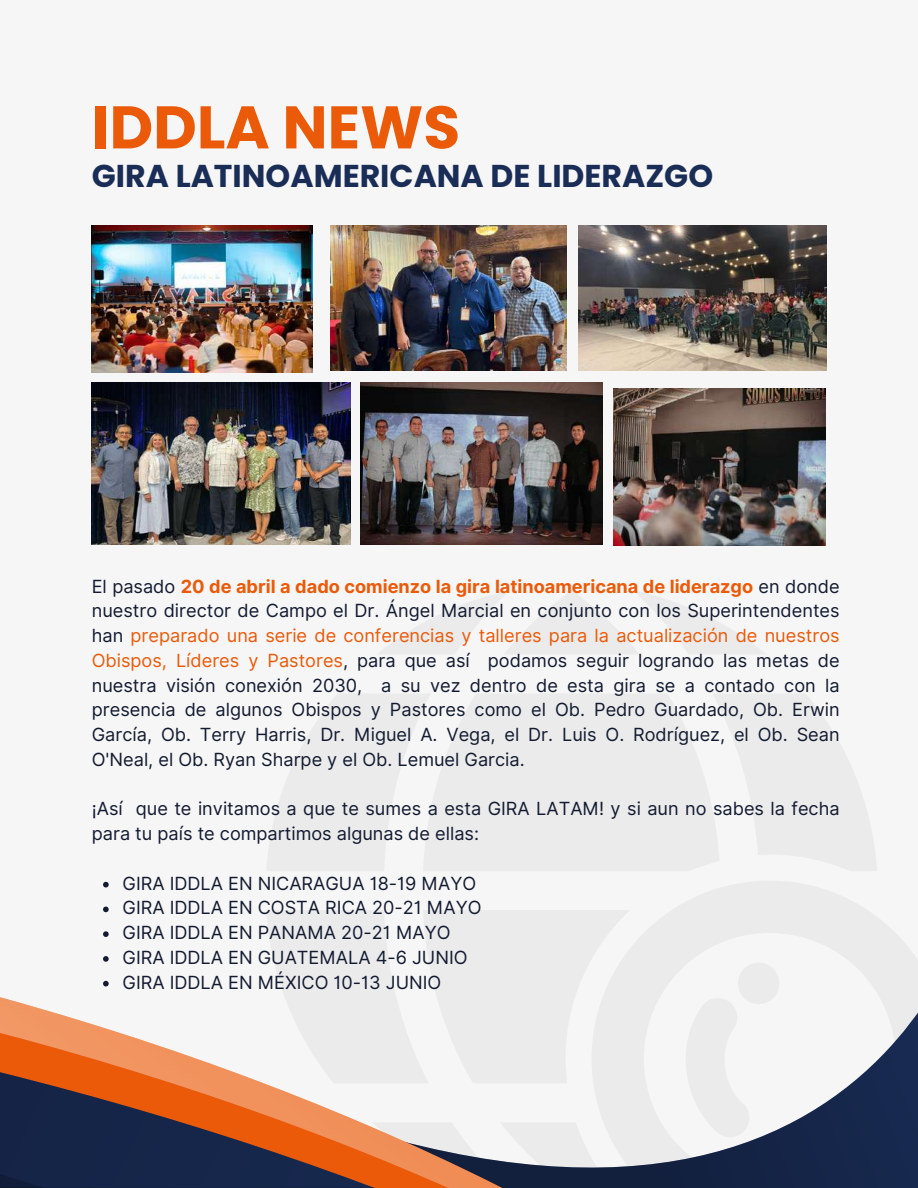
<style>
.page{position:relative;width:918px;height:1188px;background:#f6f6f6}
.page>*{position:absolute;margin:0;border:0;box-sizing:border-box;transform-origin:0 0}
.t1{font:700 60px "Poppins";color:#ea5a09}
.t2{font:700 31.5px "Poppins";color:#1a2d57}
.t3{font:18.15px/24.8px "Inter";color:#131b31}
.s1{font-weight:700;color:#ea5a09}
.s2{color:#ea5a09}
</style>
<div class="page">
<svg style="left:286px;top:694px;width:137px;height:89px"></svg>
<svg style="left:423px;top:694px;width:282px;height:89px;fill:#ebebeb"></svg>
<svg style="left:713px;top:694px;width:145px;height:89px"></svg>
<svg style="left:379px;top:591px;width:386px;height:63px"></svg>
<svg style="left:267px;top:783px;width:610px;height:111px;fill:#ebebeb"></svg>
<svg style="left:104px;top:900px;width:789px;height:32px;fill:#ebebeb"></svg>
<svg style="left:269px;top:932px;width:649px;height:42px;fill:#ebebeb"></svg>
<svg style="left:0;top:978px;width:918px;height:210px"></svg>
<svg style="left:0;top:1063px;width:577px;height:125px"></svg>
<img style="left:92px;top:226px;width:220px;height:147px">
<img style="left:330px;top:226px;width:236px;height:145px">
<img style="left:92px;top:383px;width:259px;height:162px">
<img style="left:579px;top:226px;width:247px;height:145px">
<img style="left:361px;top:383px;width:242px;height:162px">
<img style="left:613px;top:388px;width:213px;height:158px">
<svg style="left:103px;top:882px;width:6px;height:5px"></svg>
<svg style="left:103px;top:907px;width:6px;height:5px"></svg>
<svg style="left:103px;top:931px;width:6px;height:6px"></svg>
<svg style="left:103px;top:956px;width:6px;height:6px"></svg>
<svg style="left:103px;top:981px;width:6px;height:5px"></svg>
<h1 class="t1" style="left:92px;top:85px;width:370px">IDDLA NEWS</h1>
<h2 class="t2" style="left:92px;top:154px;width:623px">GIRA LATINOAMERICANA DE LIDERAZGO</h2>
<p class="t3" style="left:92px;top:574px;width:749px;text-align:justify">El pasado <span class="s1">20 de abril a dado comienzo la gira latinoamericana de liderazgo</span> en donde nuestro director de Campo el Dr. Ángel Marcial en conjunto con los Superintendentes han <span class="s2">preparado una serie de conferencias y talleres para la actualización de nuestros Obispos, Líderes y Pastores</span>, para que así podamos seguir logrando las metas de nuestra visión conexión 2030, a su vez dentro de esta gira se a contado con la presencia de algunos Obispos y Pastores como el Ob. Pedro Guardado, Ob. Erwin García, Ob. Terry Harris, Dr. Miguel A. Vega, el Dr. Luis O. Rodríguez, el Ob. Sean O'Neal, el Ob. Ryan Sharpe y el Ob. Lemuel Garcia.</p>
<p class="t3" style="left:92px;top:796px;width:749px">¡Así que te invitamos a que te sumes a esta GIRA LATAM! y si aun no sabes la fecha para tu país te compartimos algunas de ellas:</p>
<p class="t3" style="left:123px;top:871px;width:360px">GIRA IDDLA EN NICARAGUA 18-19 MAYO<br>GIRA IDDLA EN COSTA RICA 20-21 MAYO<br>GIRA IDDLA EN PANAMA 20-21 MAYO<br>GIRA IDDLA EN GUATEMALA 4-6 JUNIO<br>GIRA IDDLA EN MÉXICO 10-13 JUNIO</p>
</div>
